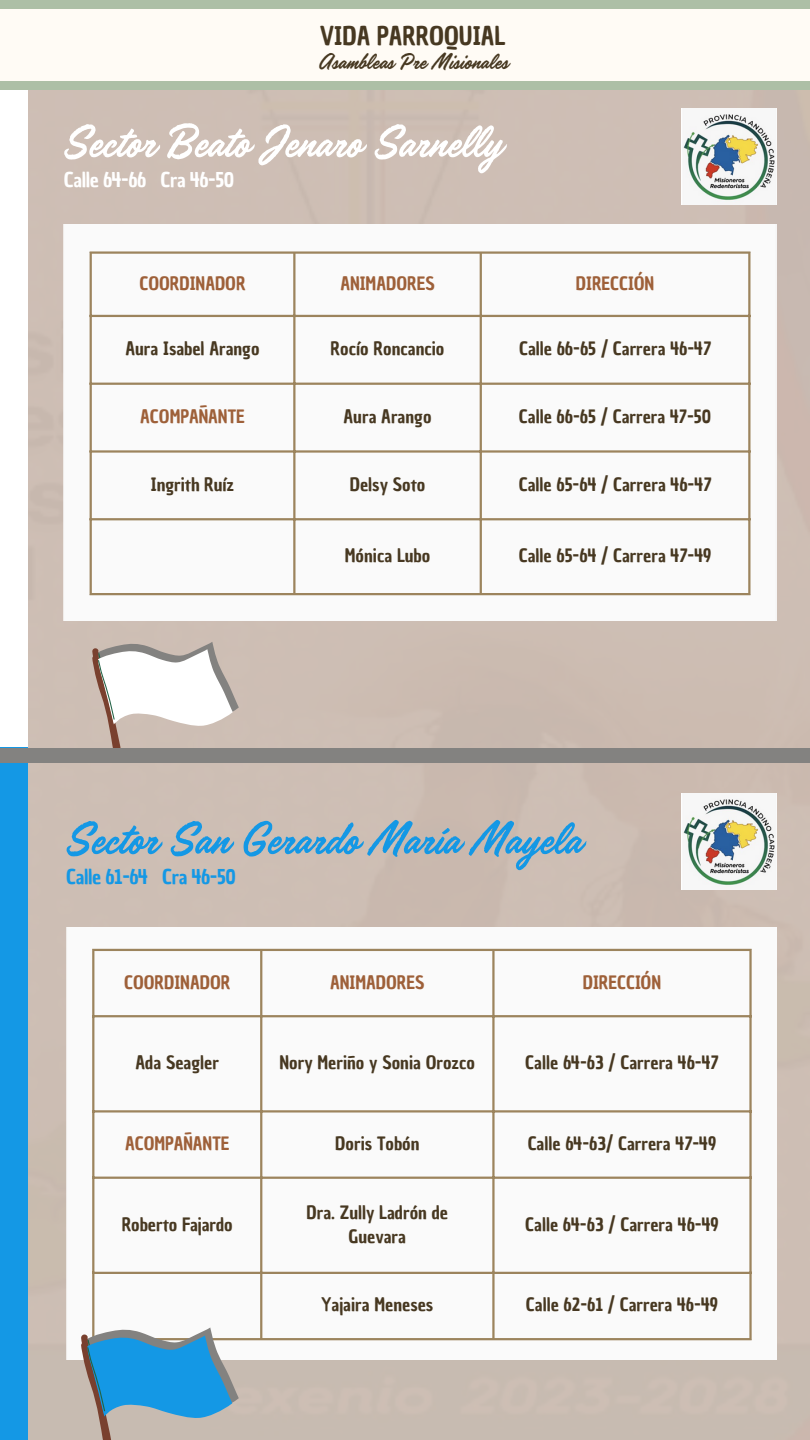
<style>
.page{position:relative;width:810px;height:1440px;background:#cdbeb4}
.page>*{position:absolute;margin:0;border:0;box-sizing:border-box;transform-origin:0 0}
.t1{font:52px "Handelson One";color:#1498e5}
.t2{font:52px "Handelson One";color:#fff}
.t3{font:25.1px "Handelson One";letter-spacing:.01em;color:#473821}
.t4{font:25.1px "Chau Philomene One";color:#473821}
.t5{font:20px "Chau Philomene One";letter-spacing:-.02em;color:#fff}
.t6{font:20px "Chau Philomene One";letter-spacing:-.02em;color:#1498e5}
.t7{font:18px/24.8px "Chau Philomene One";color:#473821;text-align:center}
.t8{font:18px "Chau Philomene One";color:#9e6039}
</style>
<div class="page">
<div style="left:0;top:81px;width:27px;height:720px;background:#fff"></div>
<img style="left:682px;top:109px;width:94px;height:96px">
<div style="left:0;top:748px;width:27px;height:692px;background:#1498e5"></div>
<img style="left:682px;top:793px;width:94px;height:96px">
<svg style="left:92px;top:642px;width:147px;height:106px"></svg>
<div style="left:64px;top:224px;width:712px;height:397px;background:#fafafa"></div>
<hr style="left:90px;top:254px;width:2px;height:339px;background:#9c845d">
<hr style="left:293px;top:254px;width:2px;height:339px;background:#9c845d">
<hr style="left:480px;top:254px;width:2px;height:339px;background:#9c845d">
<hr style="left:748px;top:254px;width:2px;height:339px;background:#9c845d">
<hr style="left:90px;top:251px;width:660px;height:3px;background:#9c845d">
<hr style="left:90px;top:315px;width:660px;height:2px;background:#9c845d">
<hr style="left:90px;top:383px;width:660px;height:2px;background:#9c845d">
<hr style="left:90px;top:450px;width:660px;height:3px;background:#9c845d">
<hr style="left:90px;top:518px;width:660px;height:2px;background:#9c845d">
<hr style="left:90px;top:593px;width:660px;height:2px;background:#9c845d">
<div style="left:66px;top:927px;width:710px;height:432px;background:#fafafa"></div>
<hr style="left:92px;top:951px;width:2px;height:387px;background:#9c845d">
<hr style="left:260px;top:951px;width:2px;height:387px;background:#9c845d">
<hr style="left:492px;top:951px;width:3px;height:387px;background:#9c845d">
<hr style="left:749px;top:951px;width:3px;height:387px;background:#9c845d">
<hr style="left:92px;top:949px;width:660px;height:2px;background:#9c845d">
<hr style="left:92px;top:1015px;width:660px;height:2px;background:#9c845d">
<hr style="left:92px;top:1110px;width:660px;height:3px;background:#9c845d">
<hr style="left:92px;top:1177px;width:660px;height:2px;background:#9c845d">
<hr style="left:92px;top:1272px;width:660px;height:2px;background:#9c845d">
<hr style="left:92px;top:1338px;width:660px;height:2px;background:#9c845d">
<div style="left:0;top:4px;width:810px;height:81px;background:#fffbf5"></div>
<div style="left:0;top:0;width:810px;height:9px;background:#adbfa6"></div>
<div style="left:0;top:81px;width:810px;height:9px;background:#adbfa6"></div>
<div style="left:0;top:748px;width:810px;height:15px;background:#838280"></div>
<svg style="left:81px;top:1328px;width:158px;height:112px"></svg>
<p class="t4" style="left:320px;top:19px;width:187px">VIDA PARROQUIAL</p>
<p class="t3" style="left:318px;top:49px;width:191px">Asambleas Pre Misionales</p>
<p class="t2" style="left:62px;top:114px;width:440px">Sector Beato Jenaro Sarnelly</p>
<p class="t5" style="left:64px;top:167px;width:172px">Calle 64-66 Cra 46-50</p>
<h1 class="t8" style="left:139px;top:271px;width:108px">COORDINADOR</h1>
<p class="t8" style="left:340px;top:271px;width:96px">ANIMADORES</p>
<p class="t8" style="left:576px;top:271px;width:80px">DIRECCIÓN</p>
<p class="t7" style="left:125px;top:337px;width:136px">Aura Isabel Arango</p>
<p class="t7" style="left:331px;top:337px;width:115px">Rocío Roncancio</p>
<p class="t7" style="left:519px;top:337px;width:194px">Calle 66-65 / Carrera 46-47</p>
<p class="t8" style="left:140px;top:404px;width:106px">ACOMPAÑANTE</p>
<p class="t7" style="left:344px;top:404px;width:89px">Aura Arango</p>
<p class="t7" style="left:519px;top:404px;width:194px">Calle 66-65 / Carrera 47-50</p>
<p class="t7" style="left:151px;top:472px;width:85px">Ingrith Ruíz</p>
<p class="t7" style="left:350px;top:472px;width:77px">Delsy Soto</p>
<p class="t7" style="left:519px;top:472px;width:194px">Calle 65-64 / Carrera 46-47</p>
<p class="t7" style="left:345px;top:544px;width:87px">Mónica Lubo</p>
<p class="t7" style="left:519px;top:544px;width:194px">Calle 65-64 / Carrera 47-49</p>
<p class="t1" style="left:64px;top:811px;width:517px">Sector San Gerardo María Mayela</p>
<p class="t6" style="left:66px;top:863px;width:171px">Calle 61-64 Cra 46-50</p>
<p class="t8" style="left:124px;top:970px;width:108px">COORDINADOR</p>
<p class="t8" style="left:330px;top:970px;width:96px">ANIMADORES</p>
<p class="t8" style="left:583px;top:970px;width:80px">DIRECCIÓN</p>
<h1 class="t7" style="left:136px;top:1050px;width:85px">Ada Seagler</h1>
<p class="t7" style="left:280px;top:1050px;width:197px">Nory Meriño y Sonia Orozco</p>
<p class="t7" style="left:525px;top:1050px;width:195px">Calle 64-63 / Carrera 46-47</p>
<p class="t8" style="left:125px;top:1131px;width:106px">ACOMPAÑANTE</p>
<p class="t7" style="left:335px;top:1131px;width:86px">Doris Tobón</p>
<p class="t7" style="left:528px;top:1131px;width:190px">Calle 64-63/ Carrera 47-49</p>
<p class="t7" style="left:122px;top:1212px;width:113px">Roberto Fajardo</p>
<p class="t7" style="left:307px;top:1200px;width:143px">Dra. Zully Ladrón de<br>Guevara</p>
<p class="t7" style="left:525px;top:1212px;width:195px">Calle 64-63 / Carrera 46-49</p>
<p class="t7" style="left:321px;top:1293px;width:114px">Yajaira Meneses</p>
<p class="t7" style="left:526px;top:1293px;width:194px">Calle 62-61 / Carrera 46-49</p>
</div>
